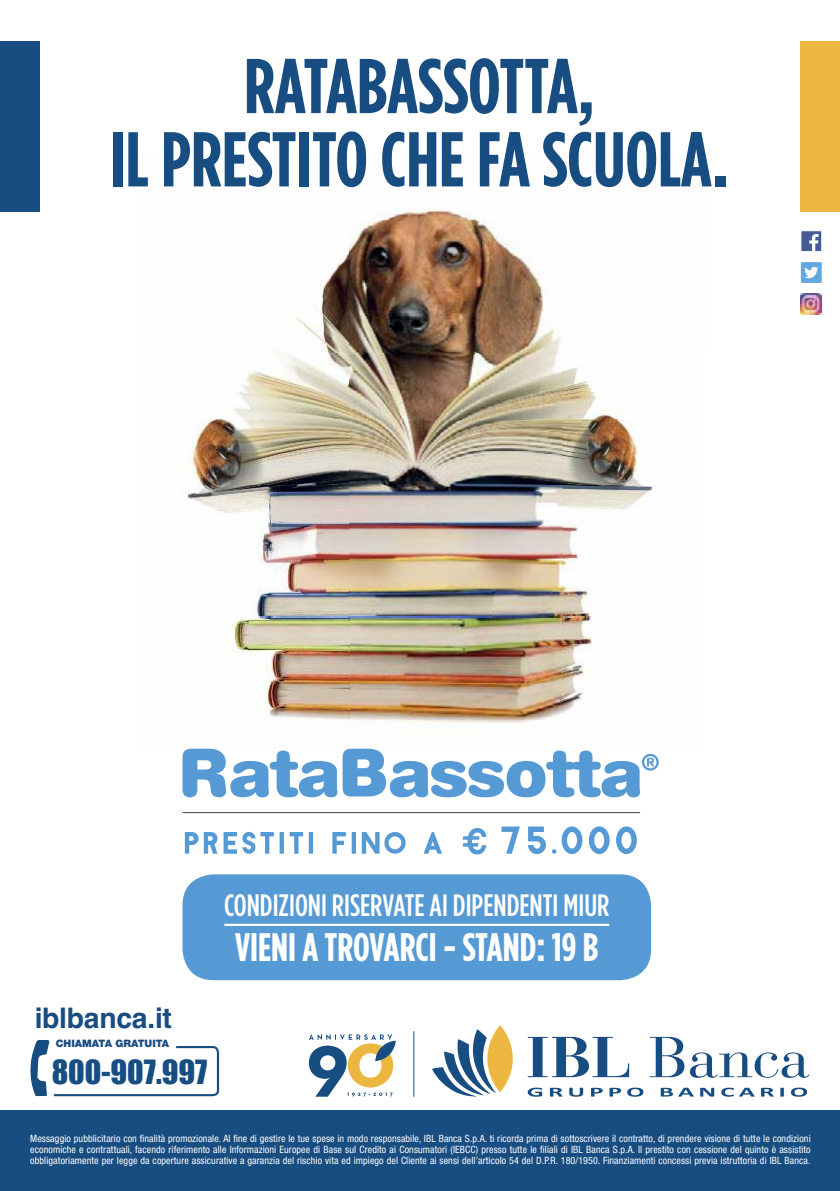
<style>
.page{position:relative;width:840px;height:1191px;background:#fff}
.page>*{position:absolute;margin:0;border:0;box-sizing:border-box;transform-origin:0 0}
.t1{font:700 77.4px/73.2px "Gotham Condensed";color:#184d82;text-align:center}
.t2{font:700 39.8px "Gotham Condensed";color:#fefefe}
.t3{font:500 31px "Gotham Condensed";color:#fefefe}
.t4{font:30.8px "Impact";color:#184d82}
.t5{font:700 28.4px "Helvetica";letter-spacing:-.01em;color:#184d82}
.t6{font:900 10.2px "Helvetica Neue LT Std";color:#184d82}
.t7{font:condensed 10px/11px "Helvetica Neue LT Std";letter-spacing:.01em;color:#fefefe;text-align:justify}
</style>
<div class="page">
<img style="left:187px;top:208px;width:466px;height:515px">
<img style="left:349px;top:208px;width:1px;height:515px">
<img style="left:562px;top:208px;width:1px;height:515px">
<img style="left:350px;top:222px;width:303px;height:1px">
<img style="left:350px;top:287px;width:303px;height:1px">
<img style="left:350px;top:353px;width:303px;height:1px">
<img style="left:350px;top:419px;width:303px;height:1px">
<img style="left:350px;top:485px;width:306px;height:1px">
<img style="left:350px;top:551px;width:303px;height:1px">
<img style="left:350px;top:617px;width:303px;height:1px">
<img style="left:350px;top:683px;width:303px;height:1px">
<div style="left:800px;top:41px;width:39px;height:170px;background:#ebb741"></div>
<div style="left:0;top:41px;width:40px;height:170px;background:#184d82"></div>
<div style="left:800px;top:231px;width:21px;height:21px;background:#475b96"></div>
<div style="left:800px;top:231px;width:21px;height:21px;border:1px solid #fefefe"></div>
<svg style="left:808px;top:234px;width:10px;height:18px"></svg>
<div style="left:800px;top:262px;width:21px;height:21px;background:#62a8de"></div>
<svg style="left:804px;top:267px;width:13px;height:11px"></svg>
<img style="left:800px;top:293px;width:21px;height:21px">
<div style="left:0;top:1110px;width:839px;height:81px;background:#184d82"></div>
<hr style="left:413px;top:1031px;width:1px;height:65px;background:#184d82">
<svg style="left:432px;top:1025px;width:80px;height:71px"></svg>
<svg style="left:527px;top:1037px;width:101px;height:40px"></svg>
<svg style="left:649px;top:1037px;width:160px;height:40px"></svg>
<svg style="left:527px;top:1087px;width:15px;height:9px"></svg>
<svg style="left:549px;top:1087px;width:13px;height:9px"></svg>
<svg style="left:569px;top:1087px;width:14px;height:9px"></svg>
<svg style="left:591px;top:1087px;width:11px;height:9px"></svg>
<svg style="left:609px;top:1087px;width:12px;height:9px"></svg>
<svg style="left:627px;top:1087px;width:16px;height:9px"></svg>
<svg style="left:660px;top:1087px;width:33px;height:9px"></svg>
<svg style="left:700px;top:1087px;width:13px;height:9px"></svg>
<svg style="left:721px;top:1087px;width:33px;height:9px"></svg>
<svg style="left:761px;top:1087px;width:12px;height:9px"></svg>
<svg style="left:780px;top:1087px;width:3px;height:9px"></svg>
<svg style="left:791px;top:1087px;width:15px;height:9px"></svg>
<svg style="left:309px;top:1034px;width:86px;height:62px"></svg>
<svg style="left:30px;top:1040px;width:189px;height:56px"></svg>
<svg style="left:185px;top:826px;width:451px;height:28px"></svg>
<hr style="left:182px;top:812px;width:457px;height:1px;background:#57585b">
<svg style="left:182px;top:748px;width:476px;height:49px"></svg>
<div style="left:182px;top:874px;width:468px;height:106px;background:#569ad5;border-radius:31px"></div>
<hr style="left:224px;top:923px;width:385px;height:3px;background:#fefefe">
<h1 class="t1" style="left:110px;top:50px;width:619px">RATABASSOTTA,<br>IL PRESTITO CHE FA SCUOLA.</h1>
<h3 class="t3" style="left:224px;top:887px;width:386px">CONDIZIONI RISERVATE AI DIPENDENTI MIUR</h3>
<h3 class="t5" style="left:35px;top:1001px;width:139px">iblbanca.it</h3>
<h3 class="t4" style="left:52px;top:1055px;width:157px">800-907.997</h3>
<p class="t6" style="left:56px;top:1040px;width:115px">CHIAMATA GRATUITA</p>
<h2 class="t2" style="left:235px;top:924px;width:364px">VIENI A TROVARCI - STAND: 19 B</h2>
<p class="t7" style="left:30px;top:1132px;width:781px">Messaggio pubblicitario con finalità promozionale. Al fine di gestire le tue spese in modo responsabile, IBL Banca S.p.A. ti ricorda prima di sottoscrivere il contratto, di prendere visione di tutte le condizioni economiche e contrattuali, facendo riferimento alle Informazioni Europee di Base sul Credito ai Consumatori (IEBCC) presso tutte le filiali di IBL Banca S.p.A. Il prestito con cessione del quinto è assistito obbligatoriamente per legge da coperture assicurative a garanzia del rischio vita ed impiego del Cliente ai sensi dell’articolo 54 del D.P.R. 180/1950. Finanziamenti concessi previa istruttoria di IBL Banca.</p>
</div>
